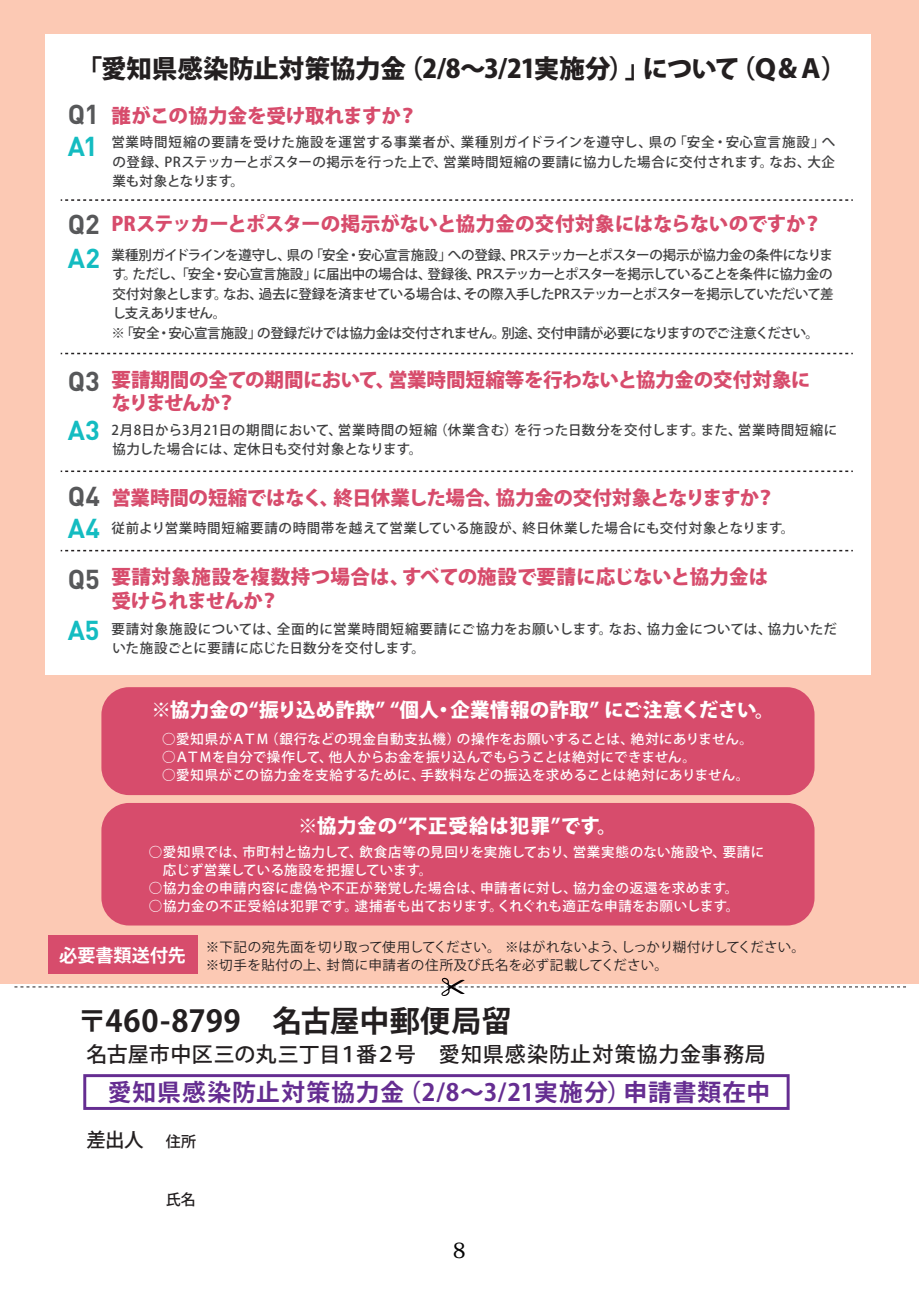
<style>
.page{position:relative;width:919px;height:1289px;background:#fff}
.page>*{position:absolute;margin:0;border:0;box-sizing:border-box;transform-origin:0 0}
.t1{font:700 30px "Koz Go Pr 6 N";letter-spacing:.01em;color:#231f20}
.t2{font:700 27px "DIN";letter-spacing:.005em;color:#14bcc1}
.t3{font:700 27px "DIN";letter-spacing:.005em;color:#57585a}
.t4{font:800 25.5px "Koz Go Pr 6 N";letter-spacing:-.01em;color:#231f20}
.t5{font:700 23.7px "Koz Go Pr 6 N";letter-spacing:.045em;color:#652d91}
.t6{font:500 21px "Koz Go Pr 6 N";letter-spacing:.02em;color:#231f20}
.t7{font:500 21px "Koz Min Pr 6 N";color:#030303}
.t8{font:800 19.5px/23.4px "Koz Go Pr 6 N";letter-spacing:-.01em;color:#d74c6c}
.t9{font:800 19.5px "Koz Go Pr 6 N";letter-spacing:.015em;color:#fff}
.t10{font:800 19.5px "Koz Go Pr 6 N";letter-spacing:.035em;color:#fff}
.t11{font:500 19.5px "Koz Go Pr 6 N";color:#231f20}
.t12{font:700 18px "Koz Go Pr 6 N";letter-spacing:.005em;color:#fff}
.t13{font:500 15px "Koz Go Pr 6 N";color:#231f20}
.t14{font:500 13.5px/19.5px "Koz Go Pr 6 N";letter-spacing:-.035em;color:#3e3e3f}
.t15{font:500 13.5px/18px "Koz Go Pr 6 N";letter-spacing:.025em;color:#fff}
.t16{font:500 13.5px/19.5px "Koz Go Pr 6 N";letter-spacing:-.01em;color:#3e3e3f;text-align:justify}
.t17{font:13.5px/18px "Koz Go Pr 6 N";letter-spacing:.015em;color:#231f20}
.t18{font:500 13.5px/19.5px "Koz Go Pr 6 N";letter-spacing:.03em;color:#3e3e3f}
.t19{font:500 13.5px/19.5px "Koz Go Pr 6 N";letter-spacing:.04em;color:#3e3e3f}
.t20{font:500 13.5px "Koz Go Pr 6 N";letter-spacing:.035em;color:#3e3e3f}
.t21{font:500 13.5px "Koz Go Pr 6 N";letter-spacing:.045em;color:#fff}
.t22{font:500 13.5px "Koz Go Pr 6 N";color:#fff}
.s1{font-family:"DIN";font-weight:700;font-size:27px;color:#57585a}
</style>
<div class="page">
<div style="left:0;top:0;width:918px;height:983px;background:#fcc9b4"></div>
<div style="left:48px;top:935px;width:150px;height:39px;background:#d74c6c"></div>
<div style="left:45px;top:34px;width:825px;height:641px;background:#fff"></div>
<div style="left:101px;top:803px;width:713px;height:122px;background:#d74c6c;border-radius:28px"></div>
<div style="left:101px;top:687px;width:713px;height:108px;background:#d74c6c;border-radius:28px"></div>
<div style="left:83px;top:1074px;width:706px;height:35px;border:3px solid #652d91"></div>
<svg style="left:61px;top:550px;width:791px;height:1px"></svg>
<svg style="left:61px;top:353px;width:791px;height:1px"></svg>
<svg style="left:61px;top:470px;width:791px;height:2px"></svg>
<svg style="left:61px;top:199px;width:791px;height:2px"></svg>
<svg style="left:14px;top:977px;width:892px;height:19px"></svg>
<h3 class="t4" style="left:77px;top:55px;width:771px">「愛知県感染防止対策協力金（2/8～3/21実施分）」について（Ｑ＆Ａ）</h3>
<h3 class="t8" style="left:68px;top:104px;width:351px"><span class="s1">Q1</span> 誰がこの協力金を受け取れますか？</h3>
<h2 class="t2" style="left:68px;top:128px;width:31px">A1</h2>
<p class="t16" style="left:111px;top:133px;width:725px">営業時間短縮の要請を受けた施設を運営する事業者が、業種別ガイドラインを遵守し、県の「安全・安心宣言施設」への登録、PRステッカーとポスターの掲示を行った上で、営業時間短縮の要請に協力した場合に交付されます。なお、大企業も対象となります。</p>
<h2 class="t3" style="left:68px;top:206px;width:34px">Q2</h2>
<h2 class="t2" style="left:68px;top:240px;width:34px">A2</h2>
<h2 class="t3" style="left:68px;top:363px;width:34px">Q3</h2>
<h2 class="t2" style="left:68px;top:413px;width:34px">A3</h2>
<h2 class="t3" style="left:68px;top:479px;width:34px">Q4</h2>
<h2 class="t2" style="left:68px;top:511px;width:34px">A4</h2>
<h2 class="t3" style="left:68px;top:561px;width:34px">Q5</h2>
<h2 class="t2" style="left:68px;top:612px;width:33px">A5</h2>
<h3 class="t8" style="left:111px;top:212px;width:712px">PRステッカーとポスターの掲示がないと協力金の交付対象にはならないのですか？</h3>
<p class="t14" style="left:111px;top:245px;width:723px">業種別ガイドラインを遵守し、県の「安全・安心宣言施設」への登録、PRステッカーとポスターの掲示が協力金の条件になります。ただし、「安全・安心宣言施設」に届出中の場合は、登録後、PRステッカーとポスターを掲示していることを条件に協力金の交付対象とします。なお、過去に登録を済ませている場合は、その際入手したPRステッカーとポスターを掲示していただいて差し支えありません。<br>※「安全・安心宣言施設」の登録だけでは協力金は交付されません。別途、交付申請が必要になりますのでご注意ください。</p>
<h3 class="t8" style="left:111px;top:368px;width:700px">要請期間の全ての期間において、営業時間短縮等を行わないと協力金の交付対象になりませんか？</h3>
<p class="t18" style="left:111px;top:420px;width:727px">2月8日から3月21日の期間において、営業時間の短縮（休業含む）を行った日数分を交付します。また、営業時間短縮に協力した場合には、定休日も交付対象となります。</p>
<h3 class="t8" style="left:111px;top:486px;width:665px">営業時間の短縮ではなく、終日休業した場合、協力金の交付対象となりますか？</h3>
<p class="t20" style="left:111px;top:520px;width:684px">従前より営業時間短縮要請の時間帯を越えて営業している施設が、終日休業した場合にも交付対象となります。</p>
<h3 class="t8" style="left:111px;top:565px;width:658px">要請対象施設を複数持つ場合は、すべての施設で要請に応じないと協力金は受けられませんか？</h3>
<p class="t19" style="left:111px;top:619px;width:727px">要請対象施設については、全面的に営業時間短縮要請にご協力をお願いします。なお、協力金については、協力いただいた施設ごとに要請に応じた日数分を交付します。</p>
<h3 class="t9" style="left:151px;top:699px;width:624px">※協力金の“振り込め詐欺” “個人・企業情報の詐取” にご注意ください。</h3>
<p class="t15" style="left:162px;top:730px;width:592px">○愛知県がＡＴＭ（銀行などの現金自動支払機）の操作をお願いすることは、絶対にありません。</p>
<p class="t22" style="left:162px;top:749px;width:535px">○ＡＴＭを自分で操作して、他人からお金を振り込んでもらうことは絶対にできません。</p>
<p class="t15" style="left:162px;top:766px;width:588px">○愛知県がこの協力金を支給するために、手数料などの振込を求めることは絶対にありません。</p>
<h3 class="t10" style="left:298px;top:815px;width:320px">※協力金の“不正受給は犯罪”です。</h3>
<p class="t15" style="left:149px;top:843px;width:617px">○愛知県では、市町村と協力して、飲食店等の見回りを実施しており、営業実態のない施設や、要請に　応じず営業している施設を把握しています。</p>
<p class="t21" style="left:149px;top:880px;width:591px">○協力金の申請内容に虚偽や不正が発覚した場合は、申請者に対し、協力金の返還を求めます。</p>
<p class="t15" style="left:149px;top:897px;width:592px">○協力金の不正受給は犯罪です。逮捕者も出ております。くれぐれも適正な申請をお願いします。</p>
<h3 class="t12" style="left:59px;top:945px;width:128px">必要書類送付先</h3>
<p class="t17" style="left:206px;top:938px;width:600px">※下記の宛先面を切り取って使用してください。 ※はがれないよう、しっかり糊付けしてください。※切手を貼付の上、封筒に申請者の住所及び氏名を必ず記載してください。</p>
<h1 class="t1" style="left:77px;top:1004px;width:436px">〒460-8799　名古屋中郵便局留</h1>
<h3 class="t6" style="left:86px;top:1042px;width:681px">名古屋市中区三の丸三丁目１番２号　愛知県感染防止対策協力金事務局</h3>
<h3 class="t5" style="left:108px;top:1079px;width:664px">愛知県感染防止対策協力金（2/8～3/21実施分）申請書類在中</h3>
<h3 class="t11" style="left:86px;top:1128px;width:59px">差出人</h3>
<p class="t13" style="left:166px;top:1132px;width:32px">住所</p>
<p class="t13" style="left:166px;top:1191px;width:31px">氏名</p>
<h3 class="t7" style="left:453px;top:1238px;width:14px">8</h3>
</div>
